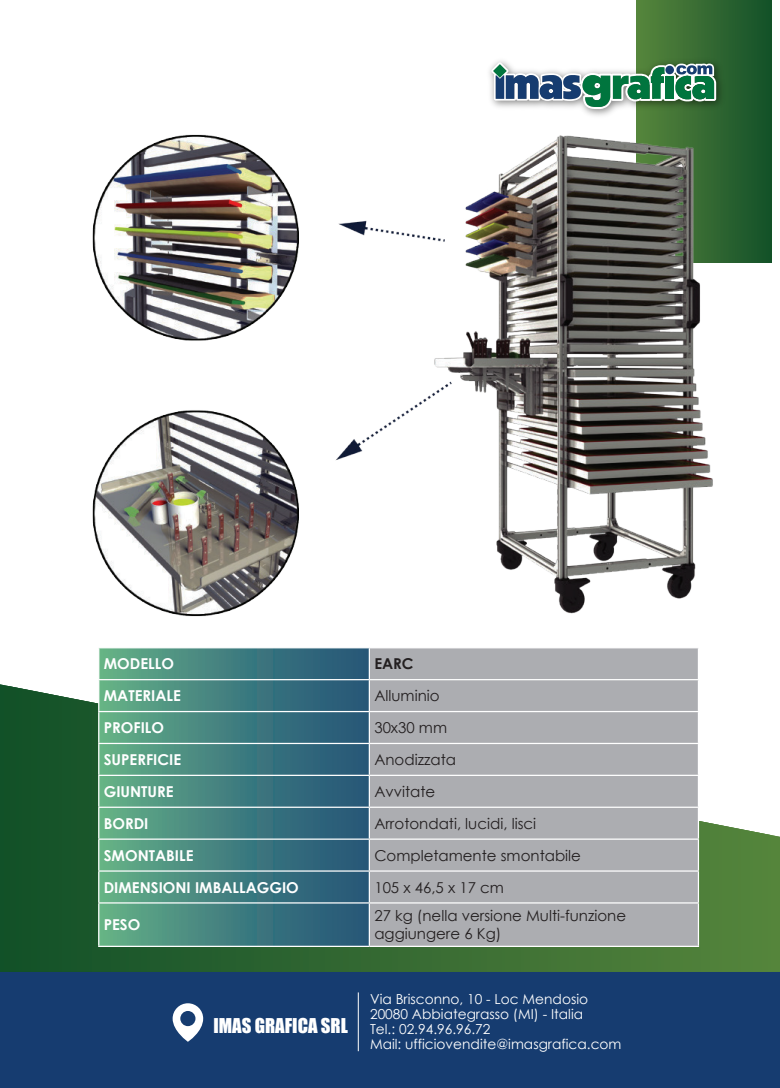
<style>
.page{position:relative;width:780px;height:1088px;background:#fff}
.page>*{position:absolute;margin:0;border:0;box-sizing:border-box;transform-origin:0 0}
.t1{font:18.75px "Impact";color:#fff}
.t2{font:15px/18px "Century Gothic";color:#231f20}
.t3{font:700 15px "Century Gothic";color:#fff}
.t4{font:700 15px "Century Gothic";color:#231f20}
.t5{font:13.75px/15px "Century Gothic";color:#fff}
</style>
<div class="page">
<div style="left:0;top:972px;width:780px;height:116px;background:#163c70"></div>
<svg style="left:0;top:684px;width:780px;height:288px"></svg>
<div style="left:636px;top:0;width:135px;height:263px;background:linear-gradient(to right,#58853c,#145129)"></div>
<img style="left:489px;top:53px;width:239px;height:69px">
<svg style="left:491px;top:62px;width:225px;height:47px"></svg>
<svg style="left:173px;top:1003px;width:30px;height:39px"></svg>
<hr style="left:358px;top:992px;width:1px;height:59px;background:#fff">
<img style="left:92px;top:129px;width:634px;height:488px">
<svg style="left:99px;top:648px;width:270px;height:298px;background:#448180"></svg>
<div style="left:370px;top:648px;width:327px;height:298px;background:#acadb1"></div>
<hr style="left:98px;top:679px;width:271px;height:1px;background:#fff">
<hr style="left:98px;top:680px;width:1px;height:31px;background:#fff">
<hr style="left:369px;top:679px;width:330px;height:1px;background:#fff">
<hr style="left:369px;top:680px;width:1px;height:31px;background:#fff">
<hr style="left:98px;top:711px;width:271px;height:1px;background:#fff">
<hr style="left:98px;top:712px;width:1px;height:31px;background:#fff">
<hr style="left:369px;top:711px;width:330px;height:1px;background:#fff">
<hr style="left:369px;top:712px;width:1px;height:31px;background:#fff">
<hr style="left:98px;top:743px;width:271px;height:1px;background:#fff">
<hr style="left:98px;top:744px;width:1px;height:31px;background:#fff">
<hr style="left:369px;top:743px;width:330px;height:1px;background:#fff">
<hr style="left:369px;top:744px;width:1px;height:31px;background:#fff">
<hr style="left:98px;top:775px;width:271px;height:1px;background:#fff">
<hr style="left:98px;top:776px;width:1px;height:30px;background:#fff">
<hr style="left:369px;top:775px;width:330px;height:1px;background:#fff">
<hr style="left:369px;top:776px;width:1px;height:30px;background:#fff">
<hr style="left:98px;top:806px;width:271px;height:2px;background:#fff">
<hr style="left:98px;top:808px;width:1px;height:30px;background:#fff">
<hr style="left:369px;top:806px;width:330px;height:2px;background:#fff">
<hr style="left:369px;top:808px;width:1px;height:30px;background:#fff">
<hr style="left:98px;top:838px;width:271px;height:2px;background:#fff">
<hr style="left:98px;top:840px;width:1px;height:30px;background:#fff">
<hr style="left:369px;top:838px;width:330px;height:2px;background:#fff">
<hr style="left:369px;top:840px;width:1px;height:30px;background:#fff">
<hr style="left:98px;top:870px;width:271px;height:2px;background:#fff">
<hr style="left:98px;top:872px;width:1px;height:30px;background:#fff">
<hr style="left:369px;top:870px;width:330px;height:2px;background:#fff">
<hr style="left:369px;top:872px;width:1px;height:30px;background:#fff">
<hr style="left:98px;top:902px;width:271px;height:1px;background:#fff">
<hr style="left:98px;top:903px;width:1px;height:43px;background:#fff">
<hr style="left:369px;top:902px;width:330px;height:1px;background:#fff">
<hr style="left:369px;top:903px;width:1px;height:43px;background:#fff">
<hr style="left:98px;top:946px;width:271px;height:1px;background:#fff">
<hr style="left:369px;top:946px;width:330px;height:1px;background:#fff">
<hr style="left:697px;top:680px;width:2px;height:31px;background:#fff">
<hr style="left:697px;top:712px;width:2px;height:31px;background:#fff">
<hr style="left:697px;top:744px;width:2px;height:31px;background:#fff">
<hr style="left:697px;top:776px;width:2px;height:30px;background:#fff">
<hr style="left:697px;top:808px;width:2px;height:30px;background:#fff">
<hr style="left:697px;top:840px;width:2px;height:30px;background:#fff">
<hr style="left:697px;top:872px;width:2px;height:30px;background:#fff">
<hr style="left:697px;top:903px;width:2px;height:43px;background:#fff">
<p class="t3" style="left:104px;top:652px;width:72px">MODELLO</p>
<p class="t4" style="left:374px;top:652px;width:41px">EARC</p>
<p class="t3" style="left:104px;top:684px;width:79px">MATERIALE</p>
<p class="t2" style="left:374px;top:686px;width:67px">Alluminio</p>
<p class="t3" style="left:104px;top:716px;width:62px">PROFILO</p>
<p class="t2" style="left:374px;top:718px;width:74px">30x30 mm</p>
<p class="t3" style="left:104px;top:748px;width:79px">SUPERFICIE</p>
<p class="t2" style="left:374px;top:750px;width:83px">Anodizzata</p>
<p class="t3" style="left:104px;top:780px;width:71px">GIUNTURE</p>
<p class="t2" style="left:374px;top:782px;width:62px">Avvitate</p>
<p class="t3" style="left:104px;top:812px;width:46px">BORDI</p>
<p class="t2" style="left:374px;top:814px;width:163px">Arrotondati, lucidi, lisci</p>
<p class="t3" style="left:104px;top:844px;width:91px">SMONTABILE</p>
<p class="t2" style="left:374px;top:846px;width:208px">Completamente smontabile</p>
<p class="t3" style="left:104px;top:876px;width:197px">DIMENSIONI IMBALLAGGIO</p>
<p class="t2" style="left:374px;top:878px;width:131px">105 x 46,5 x 17 cm</p>
<p class="t3" style="left:104px;top:913px;width:38px">PESO</p>
<p class="t2" style="left:374px;top:906px;width:253px">27 kg (nella versione Multi-funzione aggiungere 6 Kg)</p>
<p class="t1" style="left:213px;top:1011px;width:136px">IMAS GRAFICA SRL</p>
<p class="t5" style="left:370px;top:991px;width:253px">Via Brisconno, 10 - Loc Mendosio<br>20080 Abbiategrasso (MI) - Italia<br>Tel.: 02.94.96.96.72<br>Mail: ufficiovendite@imasgrafica.com</p>
</div>
